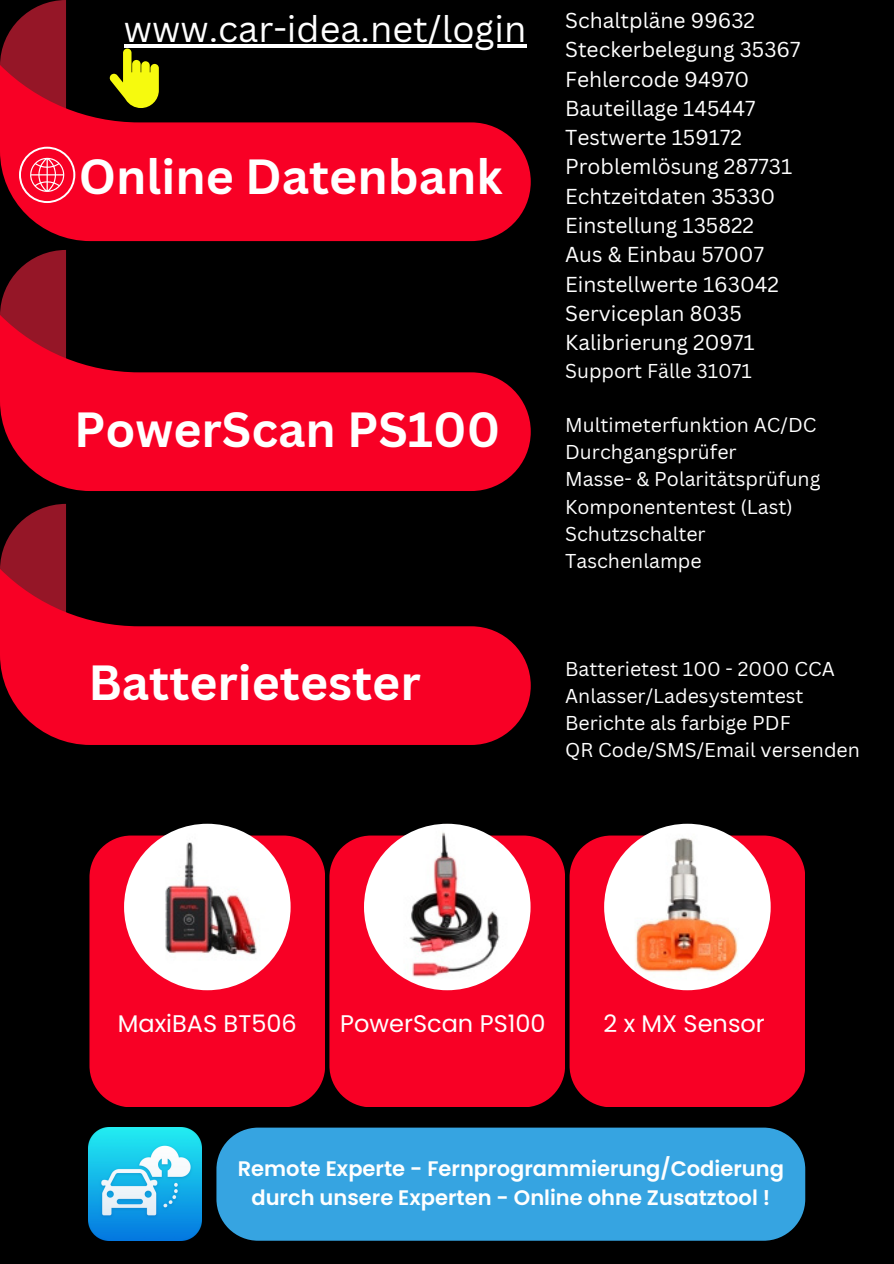
<style>
.page{position:relative;width:894px;height:1264px;background:#fff}
.page>*{position:absolute;margin:0;border:0;box-sizing:border-box;transform-origin:0 0}
.t1{font:700 48px "Canva Sans";color:#fff}
.t2{font:36px "Canva Sans";color:#fff}
.t3{font:24px "Poppins";color:#fff}
.t4{font:21px "Canva Sans";color:#fff}
.t5{font:600 21px/29.2px "Poppins";color:#fff;text-align:center}
.t6{font:19.5px "Canva Sans";color:#fff}
</style>
<div class="page">
<div style="left:0;top:0;width:893px;height:1263px;background:#000"></div>
<div style="left:89px;top:835px;width:236px;height:272px;background:#f80025;border-radius:42px"></div>
<div style="left:329px;top:835px;width:236px;height:272px;background:#f80025;border-radius:42px"></div>
<div style="left:569px;top:835px;width:236px;height:272px;background:#f80025;border-radius:42px"></div>
<img style="left:124px;top:823px;width:166px;height:167px;border-radius:50%">
<img style="left:364px;top:823px;width:166px;height:167px;border-radius:50%">
<img style="left:604px;top:823px;width:166px;height:167px;border-radius:50%">
<div style="left:216px;top:1127px;width:589px;height:113px;background:#36a4e1"></div>
<svg style="left:337px;top:122px;width:193px;height:119px;background:#e70022"></svg>
<svg style="left:8px;top:372px;width:522px;height:119px;background:#e70022"></svg>
<svg style="left:0;top:504px;width:66px;height:65px"></svg>
<svg style="left:0;top:569px;width:530px;height:176px;fill:#f80025"></svg>
<img style="left:88px;top:1127px;width:113px;height:113px">
<svg style="left:0;top:0;width:337px;height:439px"></svg>
<hr style="left:124px;top:44px;width:402px;height:4px;background:#fff">
<p class="t2" style="left:124px;top:4px;width:404px">www.car-idea.net/login</p>
<p class="t4" style="left:565px;top:6px;width:191px">Schaltpläne 99632</p>
<p class="t4" style="left:565px;top:35px;width:237px">Steckerbelegung 35367</p>
<p class="t4" style="left:565px;top:64px;width:186px">Fehlercode 94970</p>
<p class="t4" style="left:565px;top:93px;width:192px">Bauteillage 145447</p>
<p class="t4" style="left:565px;top:123px;width:178px">Testwerte 159172</p>
<p class="t4" style="left:565px;top:152px;width:228px">Problemlösung 287731</p>
<p class="t4" style="left:565px;top:181px;width:211px">Echtzeitdaten 35330</p>
<p class="t4" style="left:565px;top:210px;width:190px">Einstellung 135822</p>
<p class="t4" style="left:565px;top:240px;width:200px">Aus &amp; Einbau 57007</p>
<p class="t4" style="left:565px;top:269px;width:215px">Einstellwerte 163042</p>
<p class="t4" style="left:565px;top:298px;width:178px">Serviceplan 8035</p>
<p class="t4" style="left:565px;top:328px;width:191px">Kalibrierung 20971</p>
<p class="t6" style="left:565px;top:357px;width:188px">Support Fälle 31071</p>
<p class="t6" style="left:565px;top:411px;width:253px">Multimeterfunktion AC/DC</p>
<p class="t6" style="left:565px;top:438px;width:173px">Durchgangsprüfer</p>
<p class="t6" style="left:565px;top:465px;width:257px">Masse- &amp; Polaritätsprüfung</p>
<p class="t6" style="left:565px;top:492px;width:229px">Komponententest (Last)</p>
<p class="t6" style="left:565px;top:519px;width:142px">Schutzschalter</p>
<p class="t6" style="left:565px;top:546px;width:138px">Taschenlampe</p>
<p class="t1" style="left:79px;top:142px;width:425px">Online Datenbank</p>
<p class="t1" style="left:74px;top:396px;width:427px">PowerScan PS100</p>
<p class="t1" style="left:88px;top:649px;width:334px">Batterietester</p>
<p class="t6" style="left:565px;top:655px;width:271px">Batterietest 100 - 2000 CCA</p>
<p class="t6" style="left:565px;top:682px;width:240px">Anlasser/Ladesystemtest</p>
<p class="t6" style="left:565px;top:709px;width:227px">Berichte als farbige PDF</p>
<p class="t6" style="left:565px;top:736px;width:296px">QR Code/SMS/Email versenden</p>
<p class="t3" style="left:118px;top:1006px;width:180px">MaxiBAS BT506</p>
<p class="t3" style="left:340px;top:1006px;width:207px">PowerScan PS100</p>
<p class="t3" style="left:603px;top:1006px;width:163px">2 x MX Sensor</p>
<p class="t5" style="left:238px;top:1153px;width:547px">Remote Experte - Fernprogrammierung/Codierung durch unsere Experten - Online ohne Zusatztool !</p>
</div>
